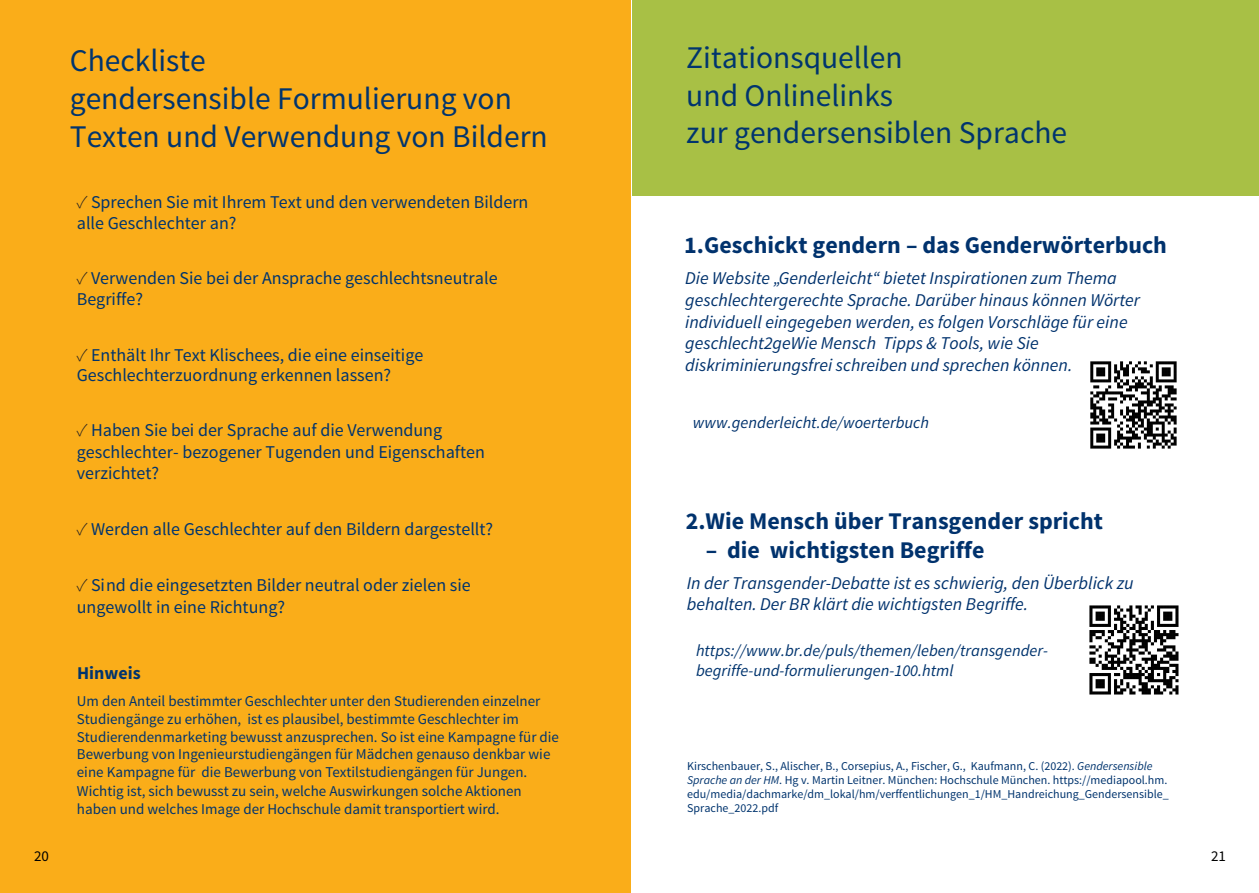
<style>
.page{position:relative;width:1259px;height:893px;background:#fff}
.page>*{position:absolute;margin:0;border:0;box-sizing:border-box;transform-origin:0 0}
.t1{font:31.5px/37.8px "Source Sans Pro";color:#00346e}
.t2{font:700 24px "Source Sans Pro";color:#00326d}
.t3{font:18px/20.9px "Source Sans Pro";color:#00346e}
.t4{font:italic 18px/21.6px "Source Sans Pro";color:#00326d}
.t5{font:700 18px "Source Sans Pro";color:#00346e}
.t6{font:italic 16.5px/20.1px "Source Sans Pro";color:#00346e}
.t7{font:italic 16.5px "Source Sans Pro";color:#00326d}
.t8{font:15px/18px "Source Sans Pro";color:#00346e}
.t9{font:15px "Source Sans Pro";color:#000}
.t10{font:12px/14.2px "Source Sans Pro";color:#00346e}
.s1{font-weight:300;color:#231f20}
.s2{font-style:italic}
</style>
<div class="page">
<div style="left:0;top:0;width:631px;height:893px;background:#faad19"></div>
<div style="left:632px;top:0;width:627px;height:196px;background:#a8c045"></div>
<img style="left:1089px;top:605px;width:90px;height:90px">
<img style="left:1090px;top:361px;width:87px;height:88px">
<p class="t9" style="left:34px;top:847px;width:16px">20</p>
<h1 class="t1" style="left:70px;top:43px;width:479px">Checkliste<br>gendersensible Formulierung von<br>Texten und Verwendung von Bildern</h1>
<p class="t3" style="left:77px;top:192px;width:453px"><span class="s1">✓</span> Sprechen Sie mit Ihrem Text und den verwendeten Bildern alle Geschlechter an?</p>
<p class="t3" style="left:77px;top:268px;width:422px"><span class="s1">✓</span> Verwenden Sie bei der Ansprache geschlechtsneutrale<br>Begriffe?</p>
<p class="t3" style="left:77px;top:345px;width:348px;line-height:20.4px"><span class="s1">✓</span> Enthält Ihr Text Klischees, die eine einseitige<br>Geschlechterzuordnung erkennen lassen?</p>
<p class="t3" style="left:77px;top:420px;width:410px;line-height:21.6px"><span class="s1">✓</span> Haben Sie bei der Sprache auf die Verwendung geschlechter- bezogener Tugenden und Eigenschaften verzichtet?</p>
<p class="t3" style="left:77px;top:519px;width:418px"><span class="s1">✓</span> Werden alle Geschlechter auf den Bildern dargestellt?</p>
<p class="t3" style="left:77px;top:575px;width:395px"><span class="s1">✓</span> S ni d die eingesetzten Bilder neutral oder zielen sie ungewollt in eine Richtung?</p>
<p class="t5" style="left:77px;top:661px;width:65px">Hinweis</p>
<p class="t8" style="left:77px;top:692px;width:484px">Um den Anteil bestimmter Geschlechter unter den Studierenden einzelner Studiengänge zu erhöhen, ist es plausibel, bestimmte Geschlechter im Studierendenmarketing bewusst anzusprechen. So ist eine Kampagne für die Bewerbung von Ingenieurstudiengängen für Mädchen genauso denkbar wie eine Kampagne für die Bewerbung von Textilstudiengängen für Jungen.<br>Wichtig ist, sich bewusst zu sein, welche Auswirkungen solche Aktionen haben und welches Image der Hochschule damit transportiert wird.</p>
<h1 class="t1" style="left:686px;top:39px;width:382px">Zitationsquellen<br>und Onlinelinks<br>zur gendersensiblen Sprache</h1>
<h2 class="t2" style="left:684px;top:229px;width:484px">1.Geschickt gendern – das Genderwörterbuch</h2>
<p class="t4" style="left:685px;top:268px;width:456px">Die Website „Genderleicht“ bietet Inspirationen zum Thema geschlechtergerechte Sprache. Darüber hinaus können Wörter individuell eingegeben werden, es folgen Vorschläge für eine geschlecht2geWie Mensch Tipps &amp; Tools, wie Sie diskriminierungsfrei schreiben und sprechen können.</p>
<p class="t7" style="left:693px;top:412px;width:238px">www.genderleicht.de/woerterbuch</p>
<h2 class="t2" style="left:685px;top:506px;width:419px">2.Wie Mensch über Transgender spricht</h2>
<h2 class="t2" style="left:705px;top:535px;width:280px">– die wichtigsten Begriffe</h2>
<p class="t4" style="left:687px;top:572px;width:448px">In der Transgender-Debatte ist es schwierig, den Überblick zu behalten. Der BR klärt die wichtigsten Begriffe.</p>
<p class="t6" style="left:696px;top:641px;width:353px">https://www.br.de/puls/themen/leben/transgender&shy;begriffe-und-formulierungen-100.html</p>
<p class="t10" style="left:687px;top:759px;width:483px">Kirschenbauer, S., Alischer, B., Corsepius, A., Fischer, G., Kaufmann, C. (2022). <span class="s2">Gendersensible Sprache an der HM</span>. Hg v. Martin Leitner. München: Hochschule München. https://mediapool.hm. edu/media/dachmarke/dm_lokal/hm/verffentlichungen_1/HM_Handreichung_Gendersensible_ Sprache_2022.pdf</p>
<p class="t9" style="left:1211px;top:847px;width:16px">21</p>
</div>
